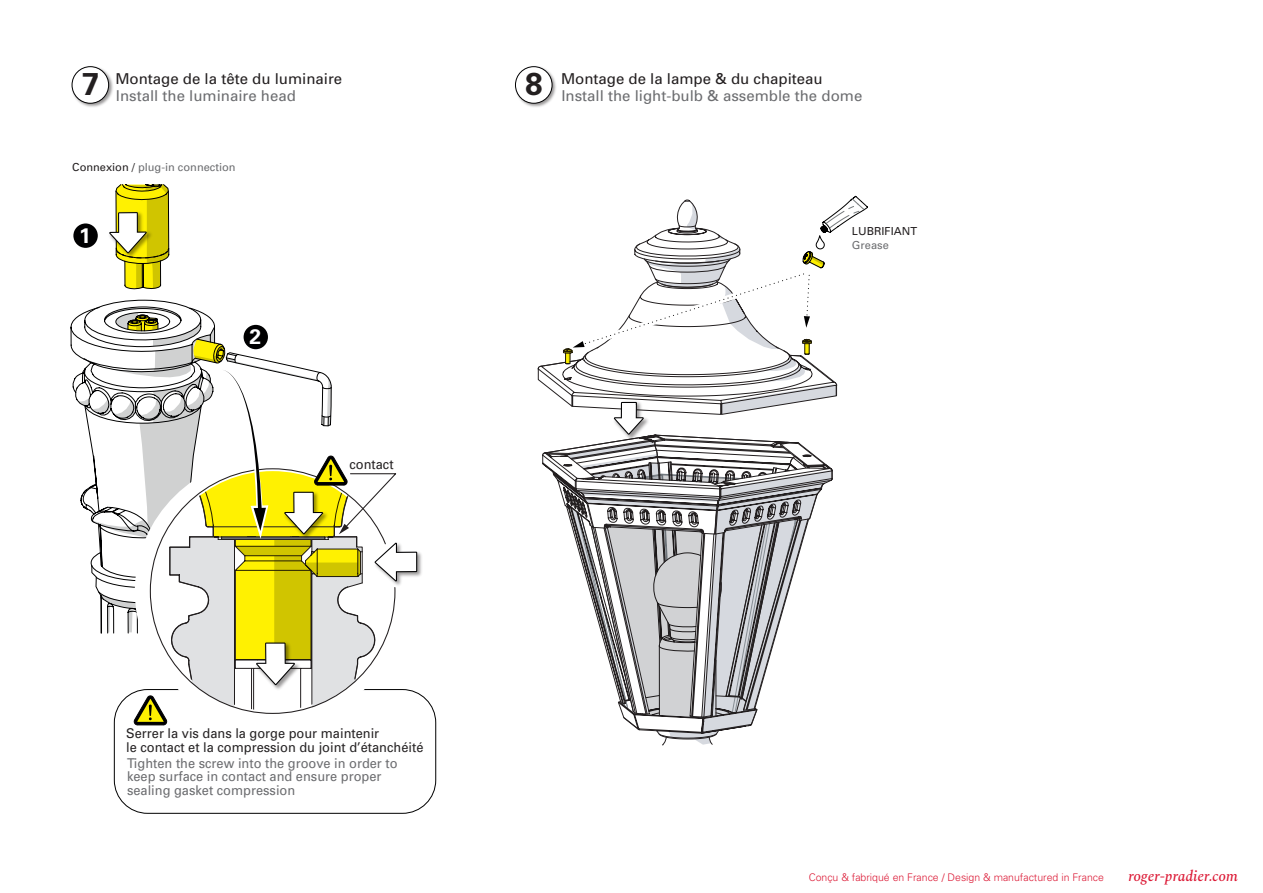
<style>
.page{position:relative;width:1263px;height:893px;background:#fff}
.page>*{position:absolute;margin:0;border:0;box-sizing:border-box;transform-origin:0 0}
.t1{font:700 31.5px "Univers LT Std";color:#231f20}
.t2{font:700 21px "Univers LT Std";color:#fff}
.t3{font:15px "Univers";color:#6c6d70}
.t4{font:15px "Univers";color:#231f20}
.t5{font:italic 500 15px "Spectral";color:#dc1a36}
.t6{font:13.5px/13.5px "Univers";color:#6c6d70;scale:.95 1}
.t7{font:13.5px/13.5px "Univers";color:#262324;scale:.95 1}
.t8{font:11.1px "Univers";color:#6c6d70}
.t9{font:11.1px "Univers";color:#231f20}
.t10{font:300 10.5px "Univers";color:#dc1a36}
.s1{color:#231f20}
</style>
<div class="page">
<svg style="left:537px;top:195px;width:331px;height:551px"></svg>
<img style="left:515px;top:66px;width:41px;height:41px">
<div style="left:515px;top:67px;width:37px;height:36px;background:#fff;border-radius:50%"></div>
<div style="left:515px;top:66px;width:37px;height:37px;border:1px solid #000001;border-radius:50%"></div>
<svg style="left:70px;top:224px;width:39px;height:410px"></svg>
<img style="left:107px;top:224px;width:2px;height:37px">
<div style="left:73px;top:223px;width:25px;height:25px;background:#000001;border-radius:50%"></div>
<img style="left:71px;top:66px;width:42px;height:41px">
<div style="left:72px;top:67px;width:37px;height:36px;background:#fff;border-radius:50%"></div>
<div style="left:72px;top:66px;width:37px;height:37px;border:1px solid #000001;border-radius:50%"></div>
<svg style="left:109px;top:184px;width:320px;height:584px"></svg>
<h1 class="t1" style="left:82px;top:66px;width:19px">7</h1>
<p class="t4" style="left:115px;top:70px;width:228px">Montage de la tête du luminaire</p>
<p class="t3" style="left:116px;top:87px;width:182px">Install the luminaire head</p>
<p class="t8" style="left:72px;top:160px;width:165px"><span class="s1">Connexion /</span> plug-in connection</p>
<h2 class="t2" style="left:79px;top:223px;width:13px">1</h2>
<h2 class="t2" style="left:249px;top:324px;width:13px">2</h2>
<p class="t7" style="left:349px;top:458px;width:48px">contact</p>
<h1 class="t1" style="left:525px;top:66px;width:19px">8</h1>
<p class="t4" style="left:561px;top:70px;width:263px">Montage de la lampe &amp; du chapiteau</p>
<p class="t3" style="left:561px;top:87px;width:302px">Install the light-bulb &amp; assemble the dome</p>
<p class="t9" style="left:852px;top:225px;width:67px">LUBRIFIANT</p>
<p class="t8" style="left:852px;top:238px;width:38px">Grease</p>
<p class="t7" style="left:126px;top:727px;width:314px">Serrer la vis dans la gorge pour maintenir<br>le contact et la compression du joint d’étanchéité</p>
<p class="t6" style="left:127px;top:756px;width:286px">Tighten the screw into the groove in order to keep surface in contact and ensure proper sealing gasket compression</p>
<p class="t10" style="left:809px;top:871px;width:297px">Conçu &amp; fabriqué en France / Design &amp; manufactured in France</p>
<p class="t5" style="left:1128px;top:865px;width:111px">roger-pradier.com</p>
</div>
